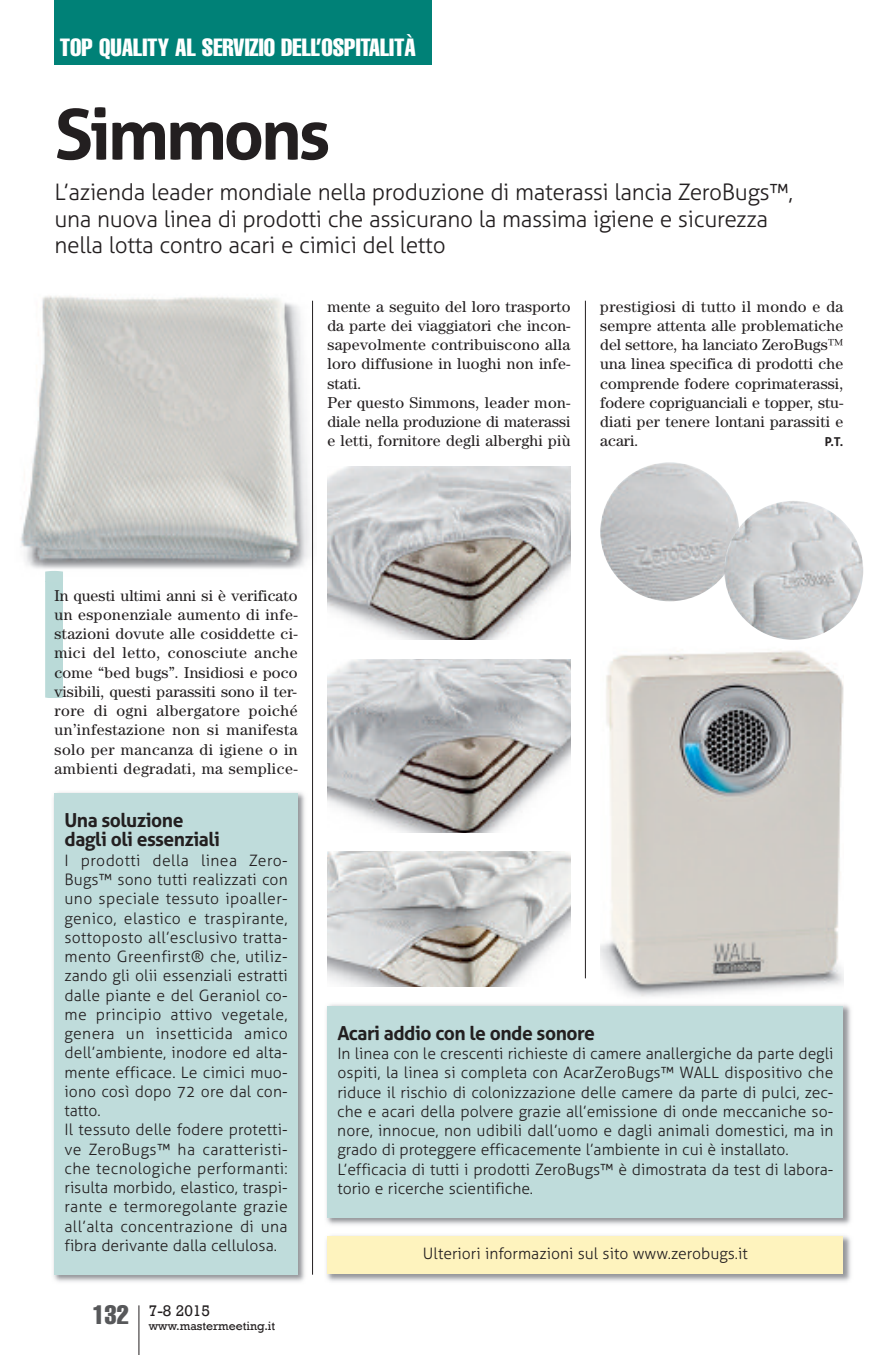
<style>
.page{position:relative;width:893px;height:1355px;background:#fff}
.page>*{position:absolute;margin:0;border:0;box-sizing:border-box;transform-origin:0 0}
.t1{font:700 70px "Aller";letter-spacing:-.05em;color:#231f20}
.t2{font:extra-condensed 24.5px "Helvetica";color:#fff}
.t3{font:300 22.75px/26.2px "Aller";letter-spacing:-.015em;color:#231f20}
.t4{font:700 19.25px/19.2px "Aller";letter-spacing:-.025em;color:#231f20}
.t5{font:300 15.75px/19.2px "Aller";letter-spacing:.005em;color:#231f20}
.t6{font:15.75px/19.2px "Century";letter-spacing:.015em;color:#231f20;text-align:justify}
.t7{font:15.75px "Rockwell";color:#231f20}
.t8{font:12.25px "Rockwell";color:#231f20}
.t9{font:700 12.25px "Aller";color:#231f20}
</style>
<div class="page">
<img style="left:20px;top:296px;width:294px;height:286px">
<img style="left:600px;top:634px;width:243px;height:363px">
<hr style="left:312px;top:301px;width:1px;height:973px;background:#231f20">
<hr style="left:138px;top:1305px;width:1px;height:49px;background:#231f20">
<div style="left:55px;top:0;width:377px;height:64px;background:#008177"></div>
<div style="left:45px;top:585px;width:18px;height:113px;background:#badad8"></div>
<hr style="left:45px;top:581px;width:18px;height:4px;background:#badad8">
<img style="left:45px;top:571px;width:18px;height:10px">
<hr style="left:585px;top:301px;width:1px;height:677px;background:#231f20">
<img style="left:326px;top:1004px;width:525px;height:278px">
<div style="left:327px;top:1236px;width:516px;height:37px;background:#fef3be"></div>
<img style="left:600px;top:1004px;width:243px;height:1px">
<div style="left:327px;top:1005px;width:516px;height:212px;background:#bfdcdb"></div>
<img style="left:53px;top:792px;width:252px;height:490px">
<div style="left:55px;top:793px;width:243px;height:481px;background:#bfdcdb"></div>
<img style="left:327px;top:466px;width:243px;height:173px">
<img style="left:327px;top:659px;width:243px;height:173px">
<img style="left:327px;top:851px;width:243px;height:135px">
<img style="left:600px;top:462px;width:139px;height:139px;border-radius:50%">
<img style="left:724px;top:501px;width:139px;height:138px;border-radius:50%">
<h2 class="t2" style="left:60px;top:39px;width:358px">TOP QUALITY AL SERVIZIO DELL’OSPITALITÀ</h2>
<h1 class="t1" style="left:55px;top:94px;width:277px">Simmons</h1>
<h3 class="t3" style="left:55px;top:179px;width:740px">L’azienda leader mondiale nella produzione di materassi lancia ZeroBugs™, una nuova linea di prodotti che assicurano la massima igiene e sicurezza nella lotta contro acari e cimici del letto</h3>
<p class="t6" style="left:327px;top:298px;width:245px;text-align:left">mente a seguito del loro trasporto da parte dei viaggiatori che incon&shy;sapevolmente contribuiscono alla loro diffusione in luoghi non infe&shy;stati.<br>Per questo Simmons, leader mon&shy;diale nella produzione di materassi e letti, fornitore degli alberghi più</p>
<p class="t6" style="left:600px;top:298px;width:245px">prestigiosi di tutto il mondo e da sempre attenta alle problematiche del settore, ha lanciato ZeroBugs™ una linea specifica di prodotti che comprende fodere coprimaterassi, fodere copriguanciali e topper, stu&shy;diati per tenere lontani parassiti e acari.</p>
<p class="t9" style="left:825px;top:435px;width:20px">P.T.</p>
<p class="t6" style="left:55px;top:587px;width:245px">In questi ultimi anni si è verificato un esponenziale aumento di infe&shy;stazioni dovute alle cosiddette ci&shy;mici del letto, conosciute anche come “bed bugs”. Insidiosi e poco visibili, questi parassiti sono il ter&shy;rore di ogni albergatore poiché un’infestazione non si manifesta solo per mancanza di igiene o in ambienti degradati, ma semplice-</p>
<p class="t4" style="left:64px;top:811px;width:157px">Una soluzione dagli oli essenziali</p>
<p class="t5" style="left:64px;top:850px;width:225px">I prodotti della linea Zero-<br>Bugs™ sono tutti realizzati con uno speciale tessuto ipoaller&shy;genico, elastico e traspirante, sottoposto all’esclusivo tratta&shy;mento Greenfirst® che, utiliz&shy;zando gli olii essenziali estratti dalle piante e del Geraniol co&shy;me principio attivo vegetale, genera un insetticida amico dell’ambiente, inodore ed alta&shy;mente efficace. Le cimici muo&shy;iono così dopo 72 ore dal con&shy;tatto.<br>Il tessuto delle fodere protetti&shy;ve ZeroBugs™ ha caratteristi&shy;che tecnologiche performanti: risulta morbido, elastico, traspi&shy;rante e termoregolante grazie all’alta concentrazione di una fibra derivante dalla cellulosa.</p>
<p class="t8" style="left:92px;top:1318px;width:184px"><sup>132</sup> www.mastermeeting.it</p>
<p class="t7" style="left:149px;top:1300px;width:63px">7-8 2015</p>
<p class="t4" style="left:337px;top:1023px;width:259px">Acari addio con le onde sonore</p>
<p class="t5" style="left:337px;top:1043px;width:498px">In linea con le crescenti richieste di camere anallergiche da parte degli ospiti, la linea si completa con AcarZeroBugs™ WALL dispositivo che riduce il rischio di colonizzazione delle camere da parte di pulci, zec&shy;che e acari della polvere grazie all’emissione di onde meccaniche so&shy;nore, innocue, non udibili dall’uomo e dagli animali domestici, ma in grado di proteggere efficacemente l’ambiente in cui è installato.<br>L’efficacia di tutti i prodotti ZeroBugs™ è dimostrata da test di labora&shy;torio e ricerche scientifiche.</p>
<p class="t5" style="left:423px;top:1244px;width:326px">Ulteriori informazioni sul sito www.zerobugs.it</p>
</div>
